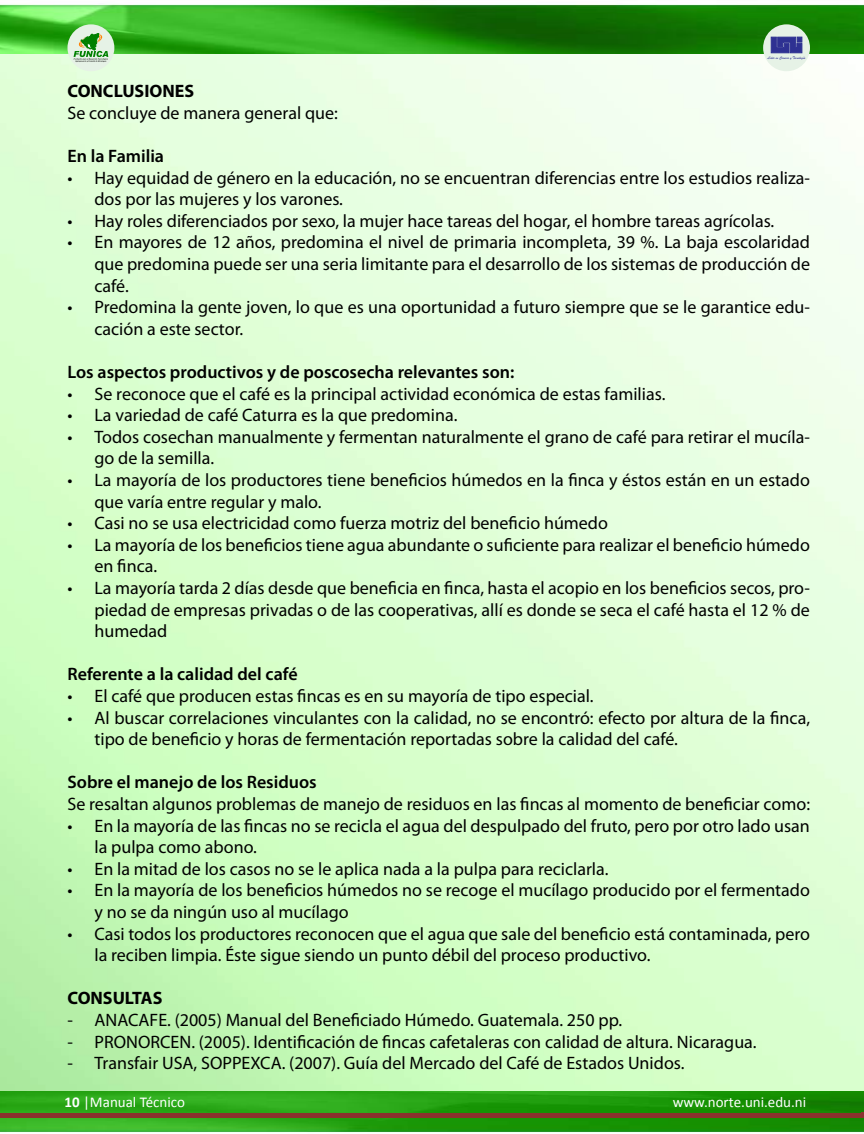
<style>
.page{position:relative;width:864px;height:1134px;background:#fff}
.page>*{position:absolute;margin:0;border:0;box-sizing:border-box;transform-origin:0 0}
.t1{font:18px/21.6px "Myriad Pro";color:#000}
.t2{font:600 18px "Myriad Pro";color:#000}
.t3{font:700 18px "Myriad Pro";color:#000}
.t4{font:15px "Calibri";color:#fff}
.t5{font:3.9px "Brush Script";color:#2e3192}
.s1{font-weight:700}
</style>
<div class="page">
<img style="left:0;top:4px;width:864px;height:1129px">
<div style="left:0;top:1113px;width:862px;height:5px;background:#8a312d"></div>
<div style="left:68px;top:24px;width:46px;height:47px;background:#e6f2e6;border-radius:50%"></div>
<svg style="left:74px;top:34px;width:34px;height:28px"></svg>
<div style="left:763px;top:24px;width:47px;height:47px;background:#e6f2e6;border-radius:50%"></div>
<svg style="left:771px;top:37px;width:31px;height:16px"></svg>
<img style="left:863px;top:4px;width:1px;height:1087px">
<svg style="left:861px;top:1112px;width:3px;height:6px"></svg>
<p class="t5" style="left:768px;top:55px;width:39px">Líder en Ciencia y Tecnología</p>
<p class="t3" style="left:68px;top:79px;width:128px">CONCLUSIONES</p>
<p class="t1" style="left:68px;top:102px;width:272px">Se concluye de manera general que:</p>
<p class="t2" style="left:68px;top:145px;width:98px">En la Familia</p>
<p class="t1" style="left:94px;top:166px;width:717px;text-indent:-27px">• Hay equidad de género en la educación, no se encuentran diferencias entre los estudios realiza&shy;dos por las mujeres y los varones.</p>
<p class="t1" style="left:68px;top:210px;width:708px">• Hay roles diferenciados por sexo, la mujer hace tareas del hogar, el hombre tareas agrícolas.</p>
<p class="t1" style="left:94px;top:231px;width:717px;text-align:justify;text-indent:-27px">• En mayores de 12 años, predomina el nivel de primaria incompleta, 39 %. La baja escolaridad que predomina puede ser una seria limitante para el desarrollo de los sistemas de producción de café.</p>
<p class="t1" style="left:94px;top:296px;width:717px;text-indent:-27px">• Predomina la gente joven, lo que es una oportunidad a futuro siempre que se le garantice edu&shy;cación a este sector.</p>
<p class="t2" style="left:68px;top:361px;width:448px">Los aspectos productivos y de poscosecha relevantes son:</p>
<p class="t1" style="left:68px;top:382px;width:599px">• Se reconoce que el café es la principal actividad económica de estas familias.</p>
<p class="t1" style="left:68px;top:404px;width:392px">• La variedad de café Caturra es la que predomina.</p>
<p class="t1" style="left:94px;top:426px;width:717px;text-indent:-27px">• Todos cosechan manualmente y fermentan naturalmente el grano de café para retirar el mucíla&shy;go de la semilla.</p>
<p class="t1" style="left:94px;top:469px;width:717px;text-indent:-27px">• La mayoría de los productores tiene beneficios húmedos en la finca y éstos están en un estado que varía entre regular y malo.</p>
<p class="t1" style="left:68px;top:512px;width:542px">• Casi no se usa electricidad como fuerza motriz del beneficio húmedo</p>
<p class="t1" style="left:94px;top:534px;width:717px;text-indent:-27px">• La mayoría de los beneficios tiene agua abundante o suficiente para realizar el beneficio húmedo en finca.</p>
<p class="t1" style="left:94px;top:577px;width:717px;text-align:justify;text-indent:-27px">• La mayoría tarda 2 días desde que beneficia en finca, hasta el acopio en los beneficios secos, pro&shy;piedad de empresas privadas o de las cooperativas, allí es donde se seca el café hasta el 12 % de humedad</p>
<p class="t2" style="left:68px;top:663px;width:232px">Referente a la calidad del café</p>
<p class="t1" style="left:68px;top:685px;width:528px">• El café que producen estas fincas es en su mayoría de tipo especial.</p>
<p class="t1" style="left:94px;top:706px;width:717px;text-indent:-27px">• Al buscar correlaciones vinculantes con la calidad, no se encontró: efecto por altura de la finca, tipo de beneficio y horas de fermentación reportadas sobre la calidad del café.</p>
<p class="t2" style="left:68px;top:771px;width:251px">Sobre el manejo de los Residuos</p>
<p class="t1" style="left:68px;top:793px;width:744px">Se resaltan algunos problemas de manejo de residuos en las fincas al momento de beneficiar como:</p>
<p class="t1" style="left:94px;top:814px;width:717px;text-indent:-27px">• En la mayoría de las fincas no se recicla el agua del despulpado del fruto, pero por otro lado usan la pulpa como abono.</p>
<p class="t1" style="left:68px;top:858px;width:543px">• En la mitad de los casos no se le aplica nada a la pulpa para reciclarla.</p>
<p class="t1" style="left:94px;top:879px;width:717px;text-indent:-27px">• En la mayoría de los beneficios húmedos no se recoge el mucílago producido por el fermentado y no se da ningún uso al mucílago</p>
<p class="t1" style="left:94px;top:922px;width:717px;text-indent:-27px">• Casi todos los productores reconocen que el agua que sale del beneficio está contaminada, pero la reciben limpia. Éste sigue siendo un punto débil del proceso productivo.</p>
<p class="t3" style="left:68px;top:987px;width:96px">CONSULTAS</p>
<p class="t1" style="left:68px;top:1009px;width:556px">- ANACAFE. (2005) Manual del Beneficiado Húmedo. Guatemala. 250 pp.</p>
<p class="t1" style="left:68px;top:1030px;width:691px">- PRONORCEN. (2005). Identificación de fincas cafetaleras con calidad de altura. Nicaragua.</p>
<p class="t1" style="left:68px;top:1052px;width:619px">- Transfair USA, SOPPEXCA. (2007). Guía del Mercado del Café de Estados Unidos.</p>
<p class="t4" style="left:64px;top:1093px;width:122px"><span class="s1">10</span> |Manual Técnico</p>
<p class="t4" style="left:673px;top:1093px;width:135px">www.norte.uni.edu.ni</p>
</div>
